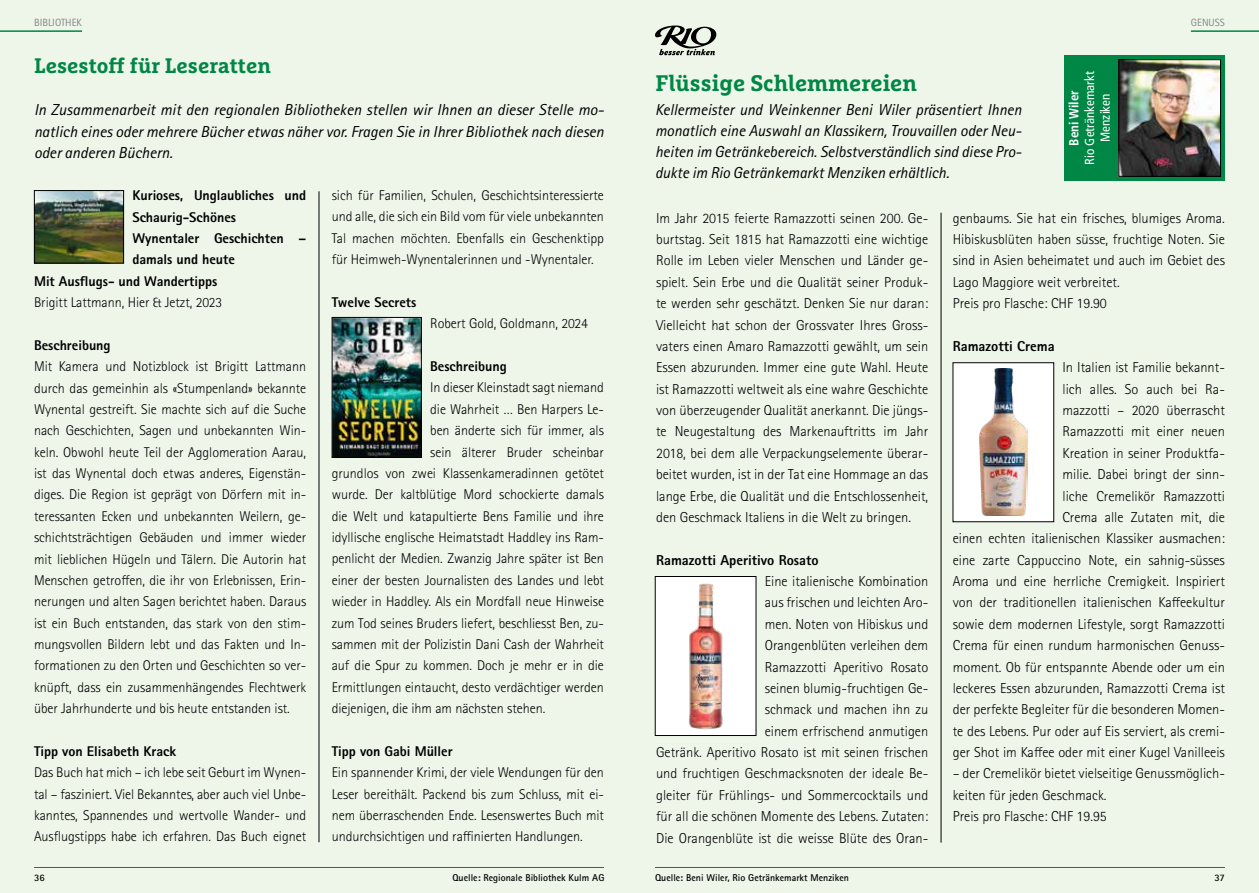
<style>
.page{position:relative;width:1259px;height:893px;background:#fff}
.page>*{position:absolute;margin:0;border:0;box-sizing:border-box;transform-origin:0 0}
.t1{font:700 22.5px "Marselis Slab Pro";color:#008645}
.t2{font:700 21px "Marselis Slab Pro";color:#008645}
.t3{font:italic 15.9px/21px "Rotis Sans Serif Std";color:#000;text-align:justify}
.t4{font:300 14.4px/21.5px "Rotis Sans Serif Std";color:#000;text-align:right}
.t5{font:800 14.4px "Rotis Sans Serif Std";color:#000}
.t6{font:300 14.1px/21.3px "Rotis Sans Serif Std";letter-spacing:-.005em;color:#000;text-align:justify}
.t7{font:800 14.1px "Rotis Sans Serif Std";letter-spacing:-.005em;color:#000}
.t8{font:condensed 13.05px/15.8px "Frutiger LT Std";color:#fff;text-align:center}
.t9{font:700 condensed 13.05px "Frutiger LT Std";color:#fff}
.t10{font:10.5px "Rotis Sans Serif Std";color:#868786}
.t11{font:700 9.9px "Rotis Sans Serif Std";color:#000}
</style>
<div class="page">
<div style="left:0;top:0;width:629px;height:893px;background:#eef5e9"></div>
<div style="left:629px;top:0;width:630px;height:893px;background:#eef5e9"></div>
<hr style="left:34px;top:867px;width:570px;height:1px;background:#008645">
<hr style="left:319px;top:191px;width:1px;height:651px;background:#000">
<img style="left:36px;top:192px;width:86px;height:69px">
<div style="left:34px;top:190px;width:90px;height:73px;border:1px solid #000"></div>
<hr style="left:0;top:30px;width:82px;height:2px;background:#008645">
<img style="left:334px;top:319px;width:86px;height:137px">
<div style="left:332px;top:317px;width:90px;height:141px;border:1px solid #000"></div>
<svg style="left:655px;top:26px;width:62px;height:29px"></svg>
<hr style="left:940px;top:213px;width:1px;height:630px;background:#000">
<div style="left:1064px;top:55px;width:161px;height:126px;background:#008645"></div>
<img style="left:1120px;top:62px;width:98px;height:113px">
<div style="left:1118px;top:60px;width:102px;height:117px;border:1px solid #000"></div>
<hr style="left:1191px;top:30px;width:68px;height:2px;background:#008645">
<hr style="left:655px;top:867px;width:570px;height:1px;background:#008645">
<div style="left:655px;top:576px;width:101px;height:159px;background:#fff"></div>
<img style="left:689px;top:583px;width:34px;height:146px">
<div style="left:655px;top:576px;width:101px;height:160px;border:1px solid #000"></div>
<div style="left:953px;top:363px;width:100px;height:159px;background:#fff"></div>
<img style="left:979px;top:369px;width:48px;height:147px">
<p class="t10" style="left:34px;top:16px;width:50px">BIBLIOTHEK</p>
<h2 class="t2" style="left:34px;top:53px;width:238px">Lesestoff für Leseratten</h2>
<p class="t3" style="left:34px;top:99px;width:571px">In Zusammenarbeit mit den regionalen Bibliotheken stellen wir Ihnen an dieser Stelle mo&shy;natlich eines oder mehrere Bücher etwas näher vor. Fragen Sie in Ihrer Bibliothek nach diesen oder anderen Büchern.</p>
<p class="t7" style="left:132px;top:186px;width:175px">Kurioses, Unglaubliches und</p>
<p class="t7" style="left:132px;top:208px;width:105px">Schaurig-Schönes</p>
<p class="t7" style="left:132px;top:229px;width:175px">Wynentaler Geschichten –</p>
<p class="t7" style="left:132px;top:251px;width:104px">damals und heute</p>
<p class="t7" style="left:34px;top:272px;width:185px">Mit Ausflugs- und Wandertipps</p>
<p class="t6" style="left:34px;top:292px;width:190px">Brigitt Lattmann, Hier &amp; Jetzt, 2023</p>
<p class="t7" style="left:34px;top:336px;width:78px">Beschreibung</p>
<p class="t6" style="left:34px;top:356px;width:274px">Mit Kamera und Notizblock ist Brigitt Lattmann durch das gemeinhin als «Stumpenland» bekannte Wynental gestreift. Sie machte sich auf die Suche nach Geschichten, Sagen und unbekannten Win&shy;keln. Obwohl heute Teil der Agglomeration Aarau, ist das Wynental doch etwas anderes, Eigenstän&shy;diges. Die Region ist geprägt von Dörfern mit in&shy;teressanten Ecken und unbekannten Weilern, ge&shy;schichtsträchtigen Gebäuden und immer wieder mit lieblichen Hügeln und Tälern. Die Autorin hat Menschen getroffen, die ihr von Erlebnissen, Erin&shy;nerungen und alten Sagen berichtet haben. Daraus ist ein Buch entstanden, das stark von den stim&shy;mungsvollen Bildern lebt und das Fakten und In&shy;formationen zu den Orten und Geschichten so ver&shy;knüpft, dass ein zusammenhängendes Flechtwerk über Jahrhunderte und bis heute entstanden ist.</p>
<p class="t7" style="left:34px;top:742px;width:144px">Tipp von Elisabeth Krack</p>
<p class="t6" style="left:34px;top:762px;width:274px">Das Buch hat mich – ich lebe seit Geburt im Wynen&shy;tal – fasziniert. Viel Bekanntes, aber auch viel Unbe&shy;kanntes, Spannendes und wertvolle Wander- und Ausflugstipps habe ich erfahren. Das Buch eignet</p>
<p class="t11" style="left:34px;top:871px;width:12px">36</p>
<p class="t6" style="left:332px;top:185px;width:274px">sich für Familien, Schulen, Geschichtsinteressierte und alle, die sich ein Bild vom für viele unbekannten Tal machen möchten. Ebenfalls ein Geschenktipp für Heimweh-Wynentalerinnen und -Wynentaler.</p>
<p class="t7" style="left:332px;top:293px;width:86px">Twelve Secrets</p>
<p class="t6" style="left:430px;top:313px;width:159px">Robert Gold, Goldmann, 2024</p>
<p class="t7" style="left:430px;top:357px;width:78px">Beschreibung</p>
<p class="t6" style="left:430px;top:377px;width:175px">In dieser Kleinstadt sagt niemand</p>
<p class="t6" style="left:430px;top:399px;width:175px">die Wahrheit … Ben Harpers Le-</p>
<p class="t6" style="left:430px;top:420px;width:175px">ben änderte sich für immer, als</p>
<p class="t6" style="left:430px;top:441px;width:175px">sein älterer Bruder scheinbar</p>
<p class="t6" style="left:332px;top:463px;width:274px">grundlos von zwei Klassenkameradinnen getötet</p>
<p class="t6" style="left:332px;top:484px;width:274px">wurde. Der kaltblütige Mord schockierte damals</p>
<p class="t6" style="left:332px;top:506px;width:274px">die Welt und katapultierte Bens Familie und ihre</p>
<p class="t6" style="left:332px;top:527px;width:274px">idyllische englische Heimatstadt Haddley ins Ram-</p>
<p class="t6" style="left:332px;top:548px;width:274px">penlicht der Medien. Zwanzig Jahre später ist Ben</p>
<p class="t6" style="left:332px;top:570px;width:274px">einer der besten Journalisten des Landes und lebt</p>
<p class="t6" style="left:332px;top:591px;width:274px">wieder in Haddley. Als ein Mordfall neue Hinweise</p>
<p class="t6" style="left:332px;top:612px;width:274px">zum Tod seines Bruders liefert, beschliesst Ben, zu-</p>
<p class="t6" style="left:332px;top:634px;width:274px">sammen mit der Polizistin Dani Cash der Wahrheit</p>
<p class="t6" style="left:332px;top:655px;width:274px">auf die Spur zu kommen. Doch je mehr er in die</p>
<p class="t6" style="left:332px;top:677px;width:274px">Ermittlungen eintaucht, desto verdächtiger werden</p>
<p class="t6" style="left:332px;top:698px;width:215px">diejenigen, die ihm am nächsten stehen.</p>
<p class="t7" style="left:332px;top:742px;width:122px">Tipp von Gabi Müller</p>
<p class="t6" style="left:332px;top:762px;width:274px">Ein spannender Krimi, der viele Wendungen für den Leser bereithält. Packend bis zum Schluss, mit ei&shy;nem überraschenden Ende. Lesenswertes Buch mit undurchsichtigen und raffinierten Handlungen.</p>
<p class="t11" style="left:452px;top:871px;width:153px">Quelle: Regionale Bibliothek Kulm AG</p>
<h1 class="t1" style="left:655px;top:69px;width:263px">Flüssige Schlemmereien</h1>
<p class="t3" style="left:655px;top:100px;width:368px">Kellermeister und Weinkenner Beni Wiler präsentiert Ihnen monatlich eine Auswahl an Klassikern, Trouvaillen oder Neu&shy;heiten im Getränkebereich. Selbstverständlich sind diese Pro&shy;dukte im Rio Getränkemarkt Menziken erhältlich.</p>
<p class="t8" style="left:1082px;top:165px;width:95px;rotate:-90deg">Rio Getränkemarkt<br>Menziken</p>
<p class="t9" style="left:1066px;top:146px;width:57px;rotate:-90deg">Beni Wiler</p>
<p class="t10" style="left:1191px;top:16px;width:36px">GENUSS</p>
<p class="t4" style="left:656px;top:207px;width:274px;text-align:justify">Im Jahr 2015 feierte Ramazzotti seinen 200. Ge&shy;burtstag. Seit 1815 hat Ramazzotti eine wichtige Rolle im Leben vieler Menschen und Länder ge&shy;spielt. Sein Erbe und die Qualität seiner Produk&shy;te werden sehr geschätzt. Denken Sie nur daran:<br>Vielleicht hat schon der Grossvater Ihres Gross&shy;vaters einen Amaro Ramazzotti gewählt, um sein Essen abzurunden. Immer eine gute Wahl. Heute ist Ramazzotti weltweit als eine wahre Geschichte von überzeugender Qualität anerkannt. Die jüngs&shy;te Neugestaltung des Markenauftritts im Jahr 2018, bei dem alle Verpackungselemente überar&shy;beitet wurden, ist in der Tat eine Hommage an das lange Erbe, die Qualität und die Entschlossenheit, den Geschmack Italiens in die Welt zu bringen.</p>
<p class="t5" style="left:656px;top:551px;width:164px">Ramazotti Aperitivo Rosato</p>
<p class="t4" style="left:656px;top:571px;width:274px">Eine italienische Kombination<br>aus frischen und leichten Aro-<br>men. Noten von Hibiskus und<br>Orangenblüten verleihen dem<br>Ramazzotti Aperitivo Rosato<br>seinen blumig-fruchtigen Ge-<br>schmack und machen ihn zu<br>einem erfrischend anmutigen<br>Getränk. Aperitivo Rosato ist mit seinen frischen und fruchtigen Geschmacksnoten der ideale Be&shy;gleiter für Frühlings- und Sommercocktails und für all die schönen Momente des Lebens. Zutaten:<br>Die Orangenblüte ist die weisse Blüte des Oran-</p>
<p class="t11" style="left:655px;top:871px;width:195px">Quelle: Beni Wiler, Rio Getränkemarkt Menziken</p>
<p class="t4" style="left:952px;top:207px;width:274px;text-align:left">genbaums. Sie hat ein frisches, blumiges Aroma.<br>Hibiskusblüten haben süsse, fruchtige Noten. Sie sind in Asien beheimatet und auch im Gebiet des Lago Maggiore weit verbreitet.<br>Preis pro Flasche: CHF 19.90</p>
<p class="t5" style="left:952px;top:337px;width:103px">Ramazotti Crema</p>
<p class="t4" style="left:952px;top:357px;width:274px">In Italien ist Familie bekannt-<br>lich alles. So auch bei Ra-<br>mazzotti – 2020 überrascht<br>Ramazzotti mit einer neuen<br>Kreation in seiner Produktfa-<br>milie. Dabei bringt der sinn-<br>liche Cremelikör Ramazzotti<br>Crema alle Zutaten mit, die<br>einen echten italienischen Klassiker ausmachen: eine zarte Cappuccino Note, ein sahnig-süsses Aroma und eine herrliche Cremigkeit. Inspiriert von der traditionellen italienischen Kaffeekultur sowie dem modernen Lifestyle, sorgt Ramazzotti Crema für einen rundum harmonischen Genuss&shy;moment. Ob für entspannte Abende oder um ein leckeres Essen abzurunden, Ramazzotti Crema ist der perfekte Begleiter für die besonderen Momen&shy;te des Lebens. Pur oder auf Eis serviert, als cremi&shy;ger Shot im Kaffee oder mit einer Kugel Vanilleeis</p>
<p class="t4" style="left:952px;top:763px;width:274px;text-align:left">– der Cremelikör bietet vielseitige Genussmöglich&shy;keiten für jeden Geschmack.<br>Preis pro Flasche: CHF 19.95</p>
<p class="t11" style="left:1214px;top:871px;width:12px">37</p>
</div>
